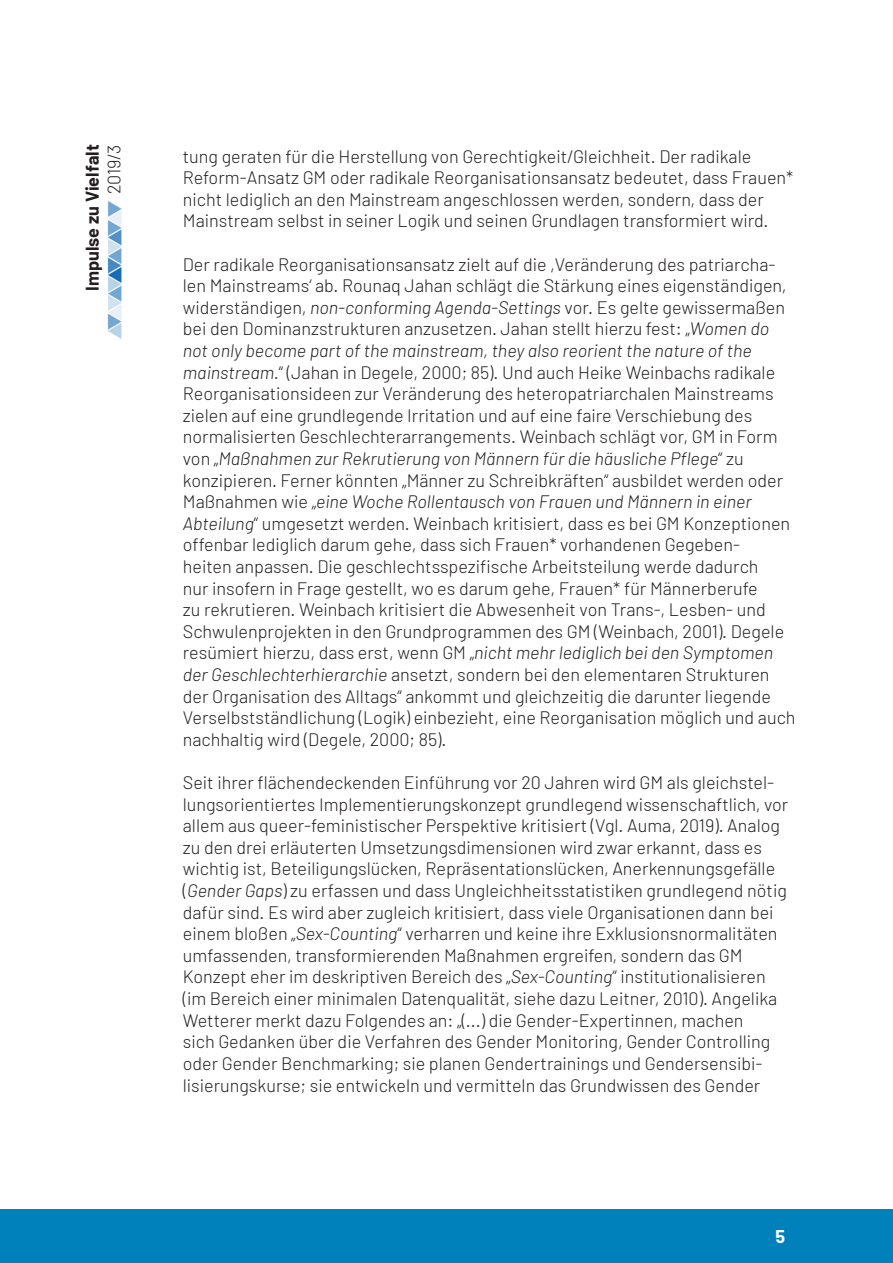
<style>
.page{position:relative;width:893px;height:1263px;background:#fff}
.page>*{position:absolute;margin:0;border:0;box-sizing:border-box;transform-origin:0 0}
.t1{font:300 18px/21.6px "Barlow";color:#231f20}
.t2{font:700 18px "Barlow";color:#231f20}
.t3{font:700 18px "Barlow";color:#fff}
.s1{font-style:italic}
</style>
<div class="page">
<div style="left:0;top:1210px;width:893px;height:53px;background:#0081bc"></div>
<img style="left:107px;top:201px;width:15px;height:138px">
<p class="t2" style="left:81px;top:291px;width:148px;rotate:-90deg">Impulse zu Vielfalt</p>
<p class="t1" style="left:103px;top:194px;width:51px;rotate:-90deg">2019/3</p>
<p class="t1" style="left:183px;top:145px;width:612px">tung geraten für die Herstellung von Gerechtigkeit/Gleichheit. Der radikale Reform-Ansatz GM oder radikale Reorganisationsansatz bedeutet, dass Frauen* nicht lediglich an den Mainstream angeschlossen werden, sondern, dass der Mainstream selbst in seiner Logik und seinen Grundlagen transformiert wird.</p>
<p class="t1" style="left:183px;top:253px;width:614px">Der radikale Reorganisationsansatz zielt auf die ,Veränderung des patriarcha&shy;len Mainstreams‘ ab. Rounaq Jahan schlägt die Stärkung eines eigenständigen, widerständigen, <span class="s1">non-conforming Agenda-Settings</span> vor. Es gelte gewissermaßen bei den Dominanzstrukturen anzusetzen. Jahan stellt hierzu fest: „<span class="s1">Women do not only become part of the mainstream, they also reorient the nature of the mainstream.</span>“ (Jahan in Degele, 2000; 85). Und auch Heike Weinbachs radikale Reorganisationsideen zur Veränderung des heteropatriarchalen Mainstreams zielen auf eine grundlegende Irritation und auf eine faire Verschiebung des normalisierten Geschlechterarrangements. Weinbach schlägt vor, GM in Form von „<span class="s1">Maßnahmen zur Rekrutierung von Männern für die häusliche Pflege</span>“ zu konzipieren. Ferner könnten „Männer zu Schreibkräften“ ausbildet werden oder Maßnahmen wie „<span class="s1">eine Woche Rollentausch von Frauen und Männern in einer Abteilung</span>“ umgesetzt werden. Weinbach kritisiert, dass es bei GM Konzeptionen offenbar lediglich darum gehe, dass sich Frauen* vorhandenen Gegeben-<br>heiten anpassen. Die geschlechtsspezifische Arbeitsteilung werde dadurch<br>nur insofern in Frage gestellt, wo es darum gehe, Frauen* für Männerberufe<br>zu rekrutieren. Weinbach kritisiert die Abwesenheit von Trans-, Lesben- und Schwulenprojekten in den Grundprogrammen des GM (Weinbach, 2001). Degele resümiert hierzu, dass erst, wenn GM „<span class="s1">nicht mehr lediglich bei den Symptomen der Geschlechterhierarchie</span> ansetzt, sondern bei den elementaren Strukturen der Organisation des Alltags“ ankommt und gleichzeitig die darunter liegende Verselbstständlichung (Logik) einbezieht, eine Reorganisation möglich und auch nachhaltig wird (Degele, 2000; 85).</p>
<p class="t1" style="left:183px;top:771px;width:607px">Seit ihrer flächendeckenden Einführung vor 20 Jahren wird GM als gleichstel&shy;lungsorientiertes Implementierungskonzept grundlegend wissenschaftlich, vor allem aus queer-feministischer Perspektive kritisiert (Vgl. Auma, 2019). Analog zu den drei erläuterten Umsetzungsdimensionen wird zwar erkannt, dass es wichtig ist, Beteiligungslücken, Repräsentationslücken, Anerkennungsgefälle (<span class="s1">Gender Gaps</span>) zu erfassen und dass Ungleichheitsstatistiken grundlegend nötig dafür sind. Es wird aber zugleich kritisiert, dass viele Organisationen dann bei einem bloßen „<span class="s1">Sex-Counting</span>“ verharren und keine ihre Exklusionsnormalitäten umfassenden, transformierenden Maßnahmen ergreifen, sondern das GM Konzept eher im deskriptiven Bereich des „<span class="s1">Sex-Counting</span>“ institutionalisieren (im Bereich einer minimalen Datenqualität, siehe dazu Leitner, 2010). Angelika Wetterer merkt dazu Folgendes an: „(...) die Gender-Expertinnen, machen<br>sich Gedanken über die Verfahren des Gender Monitoring, Gender Controlling oder Gender Benchmarking; sie planen Gendertrainings und Gendersensibi&shy;lisierungskurse; sie entwickeln und vermitteln das Grundwissen des Gender</p>
<p class="t3" style="left:775px;top:1225px;width:11px">5</p>
</div>
